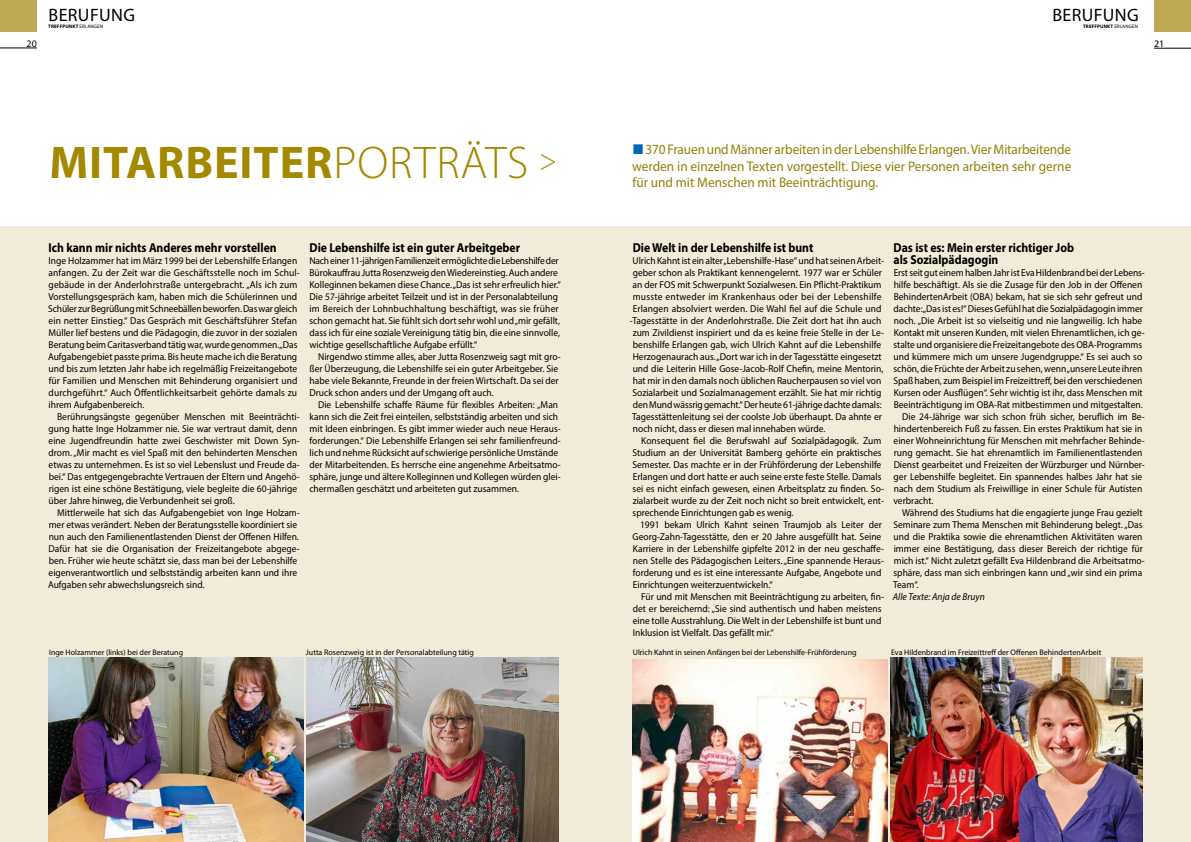
<style>
.page{position:relative;width:1191px;height:842px;background:#fff}
.page>*{position:absolute;margin:0;border:0;box-sizing:border-box;transform-origin:0 0}
.t1{font:700 46px "Myriad Pro";letter-spacing:.02em;color:#a38900}
.t2{font:18px "Myriad Pro";letter-spacing:.02em;color:#000}
.t3{font:14px/16.8px "Myriad Pro";color:#918209;text-align:justify;scale:.95 1}
.t4{font:700 13px/12px "Myriad Pro";color:#000;scale:.9 1}
.t5{font:10px/12px "Myriad Pro";color:#000;scale:.95 1}
.t6{font:italic 10px "Myriad Pro";color:#000;scale:.95 1}
.t7{font:10px "Myriad Pro";color:#000}
.t8{font:8px "Myriad Pro";color:#000}
.t9{font:700 5px "Myriad Pro";letter-spacing:.02em;color:#000}
.s1{font-weight:400}
.s2{font-weight:300}
.s3{color:#0068b4}
</style>
<div class="page">
<div style="left:595px;top:226px;width:596px;height:616px;background:#f1ebd9"></div>
<div style="left:0;top:226px;width:595px;height:616px;background:#f1ebd9"></div>
<hr style="left:0;top:48px;width:37px;height:1px;background:#000">
<hr style="left:1154px;top:48px;width:37px;height:1px;background:#000">
<img style="left:48px;top:658px;width:255px;height:184px">
<img style="left:890px;top:658px;width:252px;height:184px">
<img style="left:306px;top:658px;width:252px;height:184px">
<img style="left:632px;top:659px;width:255px;height:183px">
<div style="left:0;top:0;width:37px;height:31px;background:#bea854"></div>
<div style="left:1154px;top:0;width:37px;height:31px;background:#bea854"></div>
<h2 class="t2" style="left:49px;top:4px;width:88px">BERUFUNG</h2>
<h2 class="t2" style="left:1052px;top:4px;width:88px">BERUFUNG</h2>
<p class="t9" style="left:48px;top:23px;width:56px">TREFFPUNKT <span class="s1">ERLANGEN</span></p>
<p class="t9" style="left:1083px;top:23px;width:56px">TREFFPUNKT <span class="s1">ERLANGEN</span></p>
<p class="t7" style="left:27px;top:38px;width:12px">20</p>
<p class="t7" style="left:1154px;top:38px;width:12px">21</p>
<h1 class="t1" style="left:49px;top:132px;width:509px">MITARBEITER<span class="s2">PORTRÄTS</span> <sup>&gt;</sup></h1>
<h3 class="t3" style="left:632px;top:140px;width:464px"><span class="s3">■</span> 370 Frauen und Männer arbeiten in der Lebenshilfe Erlangen. Vier Mitarbeitende werden in einzelnen Texten vorgestellt. Diese vier Personen arbeiten sehr gerne für und mit Menschen mit Beeinträchtigung.</h3>
<h3 class="t4" style="left:49px;top:241px;width:255px">Ich kann mir nichts Anderes mehr vorstellen</h3>
<p class="t5" style="left:48px;top:254px;width:267px">Inge Holzammer hat im März 1999 bei der Lebenshilfe Erlangen anfangen. Zu der Zeit war die Geschäftsstelle noch im Schul&shy;gebäude in der Anderlohrstraße untergebracht. „Als ich zum Vorstellungsgespräch kam, haben mich die Schülerinnen und Schüler zur Begrüßung mit Schneebällen beworfen. Das war gleich ein netter Einstieg.“ Das Gespräch mit Geschäftsführer Stefan Müller lief bestens und die Pädagogin, die zuvor in der sozialen Beratung beim Caritasverband tätig war, wurde genommen. „Das Aufgabengebiet passte prima. Bis heute mache ich die Beratung und bis zum letzten Jahr habe ich regelmäßig Freizeitangebote für Familien und Menschen mit Behinderung organisiert und durchgeführt.“ Auch Öffentlichkeitsarbeit gehörte damals zu ihrem Aufgabenbereich.</p>
<p class="t5" style="left:49px;top:410px;width:266px;text-indent:9px">Berührungsängste gegenüber Menschen mit Beeinträchti&shy;gung hatte Inge Holzammer nie. Sie war vertraut damit, denn eine Jugendfreundin hatte zwei Geschwister mit Down Syn&shy;drom. „Mir macht es viel Spaß mit den behinderten Menschen etwas zu unternehmen. Es ist so viel Lebenslust und Freude da&shy;bei.“ Das entgegengebrachte Vertrauen der Eltern und Angehö&shy;rigen ist eine schöne Bestätigung, viele begleite die 60-jährige über Jahre hinweg, die Verbundenheit sei groß.</p>
<p class="t5" style="left:48px;top:506px;width:266px;text-indent:9px">Mittlerweile hat sich das Aufgabengebiet von Inge Holzam&shy;mer etwas verändert. Neben der Beratungsstelle koordiniert sie nun auch den Familienentlastenden Dienst der Offenen Hilfen.<br>Dafür hat sie die Organisation der Freizeitangebote abgege&shy;ben. Früher wie heute schätzt sie, dass man bei der Lebenshilfe eigenverantwortlich und selbstständig arbeiten kann und ihre Aufgaben sehr abwechslungsreich sind.</p>
<h3 class="t4" style="left:309px;top:241px;width:235px">Die Lebenshilfe ist ein guter Arbeitgeber</h3>
<p class="t5" style="left:309px;top:254px;width:266px">Nach einer 11-jährigen Familienzeit ermöglichte die Lebenshilfe der Bürokauffrau Jutta Rosenzweig den Wiedereinstieg. Auch andere Kolleginnen bekamen diese Chance. „Das ist sehr erfreulich hier.“ Die 57-jährige arbeitet Teilzeit und ist in der Personalabteilung im Bereich der Lohnbuchhaltung beschäftigt, was sie früher schon gemacht hat. Sie fühlt sich dort sehr wohl und „mir gefällt, dass ich für eine soziale Vereinigung tätig bin, die eine sinnvolle, wichtige gesellschaftliche Aufgabe erfüllt.“</p>
<p class="t5" style="left:309px;top:350px;width:266px;text-indent:9px">Nirgendwo stimme alles, aber Jutta Rosenzweig sagt mit gro&shy;ßer Überzeugung, die Lebenshilfe sei ein guter Arbeitgeber. Sie habe viele Bekannte, Freunde in der freien Wirtschaft. Da sei der Druck schon anders und der Umgang oft auch.</p>
<p class="t5" style="left:309px;top:398px;width:266px;text-indent:9px">Die Lebenshilfe schaffe Räume für flexibles Arbeiten: „Man kann sich die Zeit frei einteilen, selbstständig arbeiten und sich mit Ideen einbringen. Es gibt immer wieder auch neue Heraus&shy;forderungen.“ Die Lebenshilfe Erlangen sei sehr familienfreund&shy;lich und nehme Rücksicht auf schwierige persönliche Umstände der Mitarbeitenden. Es herrsche eine angenehme Arbeitsatmo&shy;sphäre, junge und ältere Kolleginnen und Kollegen würden glei&shy;chermaßen geschätzt und arbeiteten gut zusammen.</p>
<h3 class="t4" style="left:633px;top:241px;width:202px">Die Welt in der Lebenshilfe ist bunt</h3>
<p class="t5" style="left:630px;top:254px;width:269px">Ulrich Kahnt ist ein alter „Lebenshilfe-Hase“ und hat seinen Arbeit&shy;geber schon als Praktikant kennengelernt. 1977 war er Schüler an der FOS mit Schwerpunkt Sozialwesen. Ein Pflicht-Praktikum musste entweder im Krankenhaus oder bei der Lebenshilfe Erlangen absolviert werden. Die Wahl fiel auf die Schule und -Tagesstätte in der Anderlohrstraße. Die Zeit dort hat ihn auch zum Zivildienst inspiriert und da es keine freie Stelle in der Le&shy;benshilfe Erlangen gab, wich Ulrich Kahnt auf die Lebenshilfe Herzogenaurach aus. „Dort war ich in der Tagesstätte eingesetzt und die Leiterin Hille Gose-Jacob-Rolf Chefin, meine Mentorin, hat mir in den damals noch üblichen Raucherpausen so viel von Sozialarbeit und Sozialmanagement erzählt. Sie hat mir richtig den Mund wässrig gemacht.“ Der heute 61-jährige dachte damals:<br>Tagesstättenleitung sei der coolste Job überhaupt. Da ahnte er noch nicht, dass er diesen mal innehaben würde.</p>
<p class="t5" style="left:632px;top:434px;width:266px;text-indent:9px">Konsequent fiel die Berufswahl auf Sozialpädagogik. Zum Studium an der Universität Bamberg gehörte ein praktisches Semester. Das machte er in der Frühförderung der Lebenshilfe Erlangen und dort hatte er auch seine erste feste Stelle. Damals sei es nicht einfach gewesen, einen Arbeitsplatz zu finden. So&shy;zialarbeit wurde zu der Zeit noch nicht so breit entwickelt, ent&shy;sprechende Einrichtungen gab es wenig.</p>
<p class="t5" style="left:632px;top:518px;width:266px;text-indent:8px">1991 bekam Ulrich Kahnt seinen Traumjob als Leiter der Georg-Zahn-Tagesstätte, den er 20 Jahre ausgefüllt hat. Seine Karriere in der Lebenshilfe gipfelte 2012 in der neu geschaffe&shy;nen Stelle des Pädagogischen Leiters. „Eine spannende Heraus&shy;forderung und es ist eine interessante Aufgabe, Angebote und Einrichtungen weiterzuentwickeln.“</p>
<p class="t5" style="left:633px;top:590px;width:266px;text-indent:9px">Für und mit Menschen mit Beeinträchtigung zu arbeiten, fin&shy;det er bereichernd: „Sie sind authentisch und haben meistens eine tolle Ausstrahlung. Die Welt in der Lebenshilfe ist bunt und Inklusion ist Vielfalt. Das gefällt mir.“</p>
<h3 class="t4" style="left:893px;top:241px;width:202px">Das ist es: Mein erster richtiger Job als Sozialpädagogin</h3>
<p class="t5" style="left:893px;top:266px;width:266px">Erst seit gut einem halben Jahr ist Eva Hildenbrand bei der Lebens-</p>
<p class="t5" style="left:893px;top:278px;width:263px">hilfe beschäftigt. Als sie die Zusage für den Job in der Offenen</p>
<p class="t5" style="left:893px;top:290px;width:263px">BehindertenArbeit (OBA) bekam, hat sie sich sehr gefreut und</p>
<p class="t5" style="left:893px;top:302px;width:264px">dachte: „Das ist es!“ Dieses Gefühl hat die Sozialpädagogin immer</p>
<p class="t5" style="left:893px;top:314px;width:263px">noch. „Die Arbeit ist so vielseitig und nie langweilig. Ich habe</p>
<p class="t5" style="left:893px;top:326px;width:266px">Kontakt mit unseren Kunden, mit vielen Ehrenamtlichen, ich ge-</p>
<p class="t5" style="left:893px;top:338px;width:263px">stalte und organisiere die Freizeitangebote des OBA-Programms</p>
<p class="t5" style="left:893px;top:350px;width:263px">und kümmere mich um unsere Jugendgruppe.“ Es sei auch so</p>
<p class="t5" style="left:893px;top:362px;width:263px">schön, die Früchte der Arbeit zu sehen, wenn „unsere Leute ihren</p>
<p class="t5" style="left:893px;top:374px;width:264px">Spaß haben, zum Beispiel im Freizeittreff, bei den verschiedenen</p>
<p class="t5" style="left:893px;top:386px;width:264px">Kursen oder Ausflügen“. Sehr wichtig ist ihr, dass Menschen mit</p>
<p class="t5" style="left:893px;top:398px;width:263px">Beeinträchtigung im OBA-Rat mitbestimmen und mitgestalten.</p>
<p class="t5" style="left:902px;top:410px;width:257px">Die 24-Jährige war sich schon früh sicher, beruflich im Be-</p>
<p class="t5" style="left:893px;top:422px;width:263px">hindertenbereich Fuß zu fassen. Ein erstes Praktikum hat sie in</p>
<p class="t5" style="left:893px;top:434px;width:266px">einer Wohneinrichtung für Menschen mit mehrfacher Behinde-</p>
<p class="t5" style="left:893px;top:446px;width:263px">rung gemacht. Sie hat ehrenamtlich im Familienentlastenden</p>
<p class="t5" style="left:893px;top:458px;width:266px">Dienst gearbeitet und Freizeiten der Würzburger und Nürnber-</p>
<p class="t5" style="left:893px;top:470px;width:263px">ger Lebenshilfe begleitet. Ein spannendes halbes Jahr hat sie</p>
<p class="t5" style="left:893px;top:482px;width:263px">nach dem Studium als Freiwillige in einer Schule für Autisten</p>
<p class="t5" style="left:893px;top:494px;width:44px">verbracht.</p>
<p class="t5" style="left:902px;top:506px;width:255px">Während des Studiums hat die engagierte junge Frau gezielt</p>
<p class="t5" style="left:893px;top:518px;width:264px">Seminare zum Thema Menschen mit Behinderung belegt. „Das</p>
<p class="t5" style="left:893px;top:530px;width:263px">und die Praktika sowie die ehrenamtlichen Aktivitäten waren</p>
<p class="t5" style="left:893px;top:542px;width:264px">immer eine Bestätigung, dass dieser Bereich der richtige für</p>
<p class="t5" style="left:893px;top:554px;width:266px">mich ist.“ Nicht zuletzt gefällt Eva Hildenbrand die Arbeitsatmo-</p>
<p class="t5" style="left:893px;top:566px;width:263px">sphäre, dass man sich einbringen kann und „wir sind ein prima</p>
<p class="t5" style="left:893px;top:578px;width:28px">Team“.</p>
<p class="t6" style="left:893px;top:590px;width:98px">Alle Texte: Anja de Bruyn</p>
<p class="t8" style="left:49px;top:647px;width:136px">Inge Holzammer (links) bei der Beratung</p>
<p class="t8" style="left:306px;top:647px;width:169px">Jutta Rosenzweig ist in der Personalabteilung tätig</p>
<p class="t8" style="left:633px;top:647px;width:225px">Ulrich Kahnt in seinen Anfängen bei der Lebenshilfe-Frühförderung</p>
<p class="t8" style="left:891px;top:647px;width:212px">Eva Hildenbrand im Freizeittreff der Offenen BehindertenArbeit</p>
</div>
